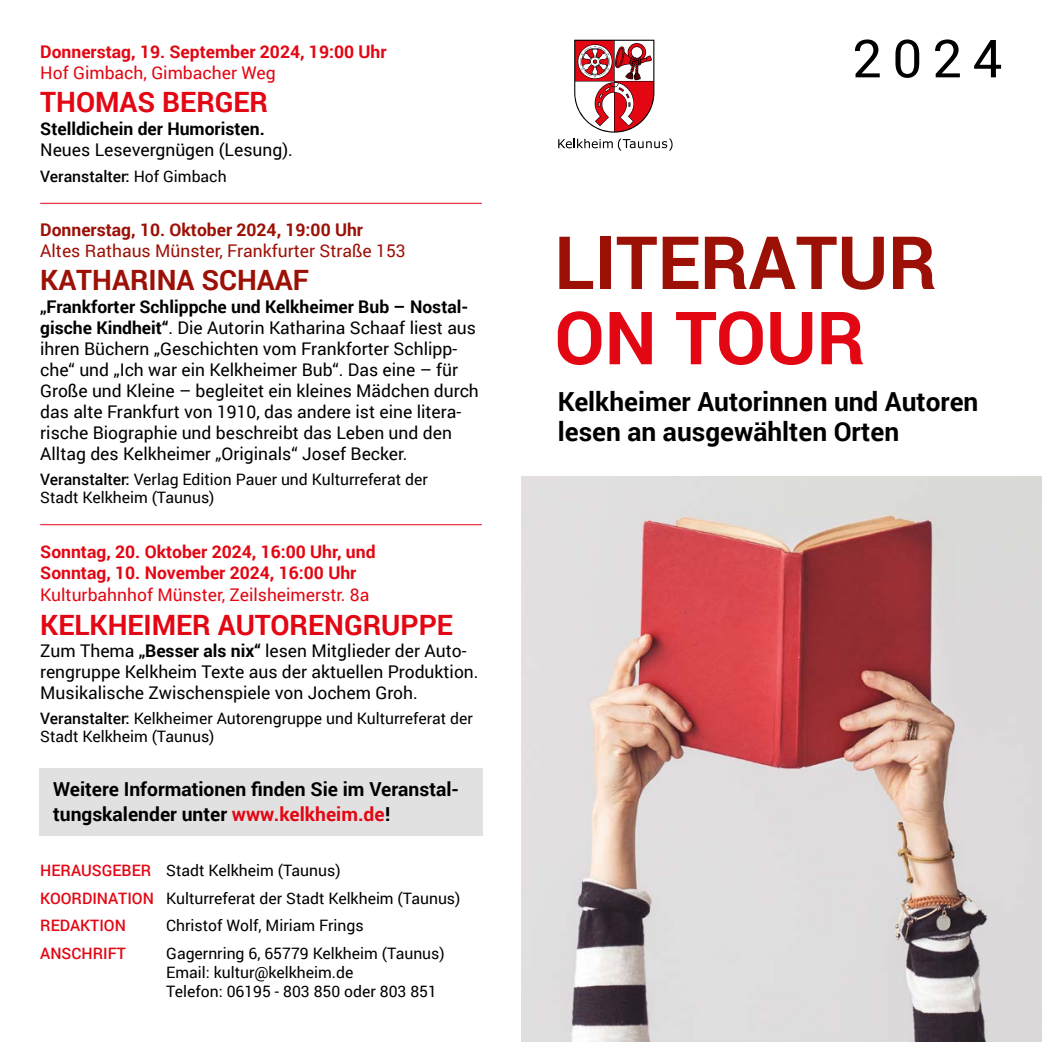
<style>
.page{position:relative;width:1042px;height:1042px;background:#fff}
.page>*{position:absolute;margin:0;border:0;box-sizing:border-box;transform-origin:0 0}
.t1{font:700 73.5px "Roboto";color:#9c1006}
.t2{font:700 73.5px "Roboto";color:#e30613}
.t3{font:52.5px "Roboto";color:#000}
.t4{font:700 28px "Roboto";color:#e30613}
.t5{font:700 28px "Roboto";color:#9c1006}
.t6{font:700 26.25px/29.8px "Roboto";color:#000}
.t7{font:700 19.25px/24.5px "Roboto";color:#000}
.t8{font:17.5px/21px "Roboto";color:#000}
.t9{font:700 17.5px/21.9px "Roboto";color:#e30613}
.t10{font:17.5px "Roboto";color:#e30613}
.t11{font:17.5px "Roboto";color:#9c1006}
.t12{font:700 17.5px "Roboto";color:#9c1006}
.t13{font:700 17.5px "Roboto";color:#000}
.t14{font:15.75px/18.4px "Roboto";color:#000}
.t15{font:500 15.75px "Roboto";color:#000}
.t16{font:500 15.75px "Roboto";color:#e30613}
.s1{font-weight:400}
.s2{font-weight:700}
.s3{font-weight:500}
.s4{color:#e30613}
.s5{font-weight:500;color:#e30613}
</style>
<div class="page">
<svg style="left:558px;top:139px;width:114px;height:12px"></svg>
<svg style="left:574px;top:40px;width:80px;height:93px"></svg>
<hr style="left:40px;top:203px;width:442px;height:1px;background:#e30613">
<hr style="left:40px;top:524px;width:442px;height:1px;background:#e30613">
<div style="left:40px;top:768px;width:443px;height:67px;background:#e1e1e1"></div>
<img style="left:521px;top:476px;width:521px;height:566px">
<p class="t9" style="left:40px;top:40px;width:348px">Donnerstag, 19. September 2024, 19:00 Uhr</p>
<p class="t10" style="left:40px;top:61px;width:237px">Hof Gimbach, Gimbacher Weg</p>
<h3 class="t4" style="left:40px;top:83px;width:229px">THOMAS BERGER</h3>
<p class="t13" style="left:40px;top:116px;width:226px">Stelldichein der Humoristen.</p>
<p class="t8" style="left:40px;top:139px;width:254px">Neues Lesevergnügen (Lesung).</p>
<p class="t15" style="left:40px;top:165px;width:188px">Veranstalter: <span class="s1">Hof Gimbach</span></p>
<p class="t12" style="left:40px;top:218px;width:324px">Donnerstag, 10. Oktober 2024, 19:00 Uhr</p>
<p class="t11" style="left:40px;top:239px;width:367px">Altes Rathaus Münster, Frankfurter Straße 153</p>
<h3 class="t5" style="left:40px;top:261px;width:270px">KATHARINA SCHAAF</h3>
<p class="t8" style="left:40px;top:296px;width:440px"><span class="s2">„Frankforter Schlippche und Kelkheimer Bub – Nostal&shy;gische Kindheit“</span>. Die Autorin Katharina Schaaf liest aus ihren Büchern „Geschichten vom Frankforter Schlipp&shy;che“ und „Ich war ein Kelkheimer Bub“. Das eine – für Große und Kleine – begleitet ein kleines Mädchen durch das alte Frankfurt von 1910, das andere ist eine litera&shy;rische Biographie und beschreibt das Leben und den Alltag des Kelkheimer „Originals“ Josef Becker.</p>
<p class="t14" style="left:40px;top:469px;width:389px"><span class="s3">Veranstalter:</span> Verlag Edition Pauer und Kulturreferat der<br>Stadt Kelkheim (Taunus)</p>
<p class="t9" style="left:40px;top:540px;width:337px">Sonntag, 20. Oktober 2024, 16:00 Uhr, und<br>Sonntag, 10. November 2024, 16:00 Uhr</p>
<p class="t10" style="left:40px;top:583px;width:331px">Kulturbahnhof Münster, Zeilsheimerstr. 8a</p>
<h3 class="t4" style="left:40px;top:605px;width:414px">KELKHEIMER AUTORENGRUPPE</h3>
<p class="t8" style="left:40px;top:640px;width:440px">Zum Thema <span class="s2">„Besser als nix“</span> lesen Mitglieder der Auto&shy;rengruppe Kelkheim Texte aus der aktuellen Produktion.<br>Musikalische Zwischenspiele von Jochem Groh.</p>
<p class="t14" style="left:40px;top:708px;width:434px"><span class="s3">Veranstalter:</span> Kelkheimer Autorengruppe und Kulturreferat der<br>Stadt Kelkheim (Taunus)</p>
<p class="t7" style="left:53px;top:776px;width:407px">Weitere Informationen finden Sie im Veranstal&shy;tungskalender unter <span class="s4">www.kelkheim.de</span>!</p>
<p class="t14" style="left:40px;top:856px;width:422px;line-height:27.7px"><span class="s5">HERAUSGEBER</span> Stadt Kelkheim (Taunus)<br><span class="s5">KOORDINATION</span> Kulturreferat der Stadt Kelkheim (Taunus)<br><span class="s5">REDAKTION</span></p>
<p class="t14" style="left:166px;top:916px;width:199px">Christof Wolf, Miriam Frings</p>
<p class="t16" style="left:40px;top:942px;width:87px">ANSCHRIFT</p>
<p class="t14" style="left:166px;top:943px;width:280px;line-height:18.9px">Gagernring 6, 65779 Kelkheim (Taunus)<br>Email: kultur@kelkheim.de<br>Telefon: 06195 - 803 850 oder 803 851</p>
<h2 class="t3" style="left:852px;top:22px;width:151px">2024</h2>
<h1 class="t1" style="left:554px;top:211px;width:384px">LITERATUR</h1>
<h1 class="t2" style="left:554px;top:286px;width:312px">ON TOUR</h1>
<h3 class="t6" style="left:558px;top:385px;width:422px">Kelkheimer Autorinnen und Autoren lesen an ausgewählten Orten</h3>
</div>
